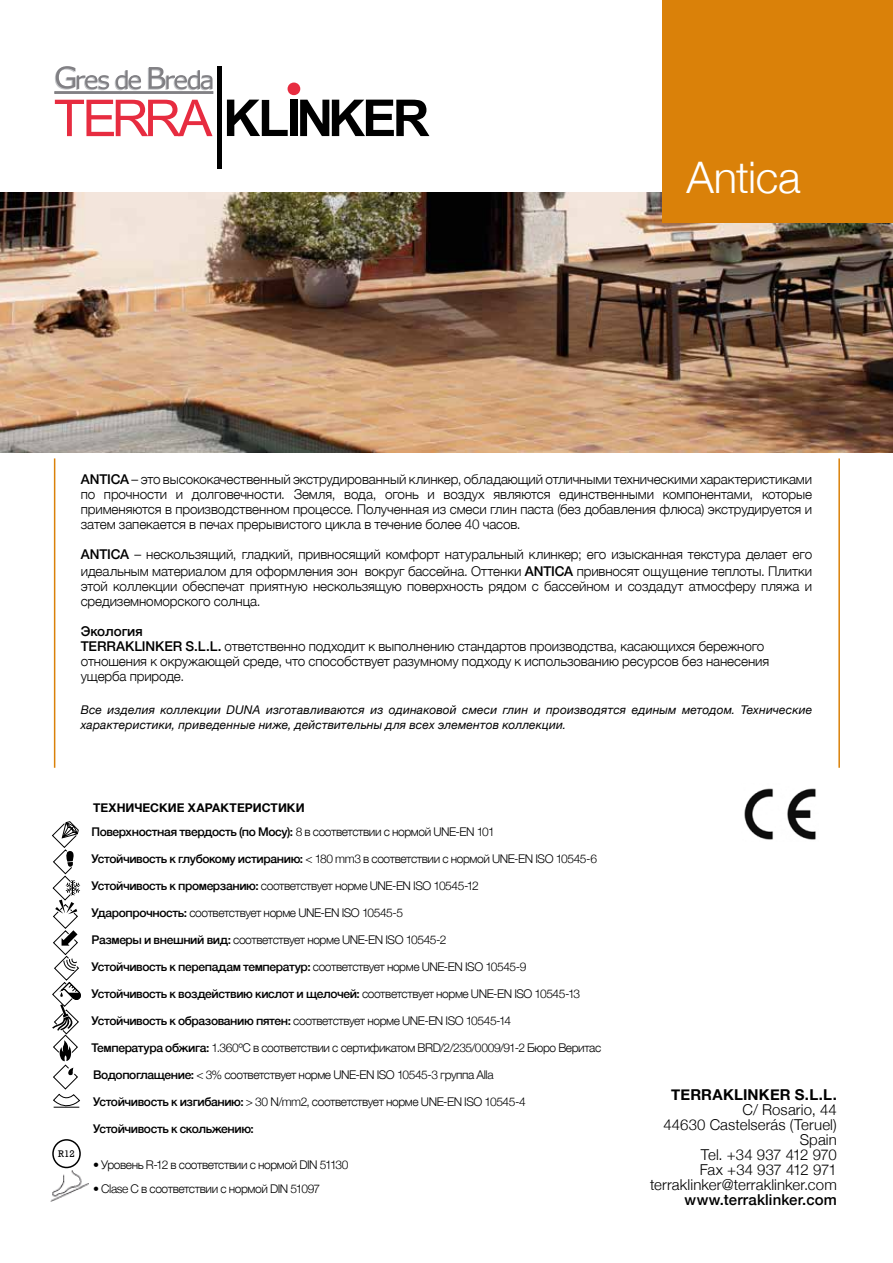
<style>
.page{position:relative;width:893px;height:1263px;background:#fff}
.page>*{position:absolute;margin:0;border:0;box-sizing:border-box;transform-origin:0 0}
.t1{font:300 43.5px "Helvetica Neue";letter-spacing:-.01em;color:#fff}
.t2{font:300 15px/15px "Helvetica Neue";letter-spacing:.005em;color:#000;text-align:right}
.t3{font:500 15px "Helvetica Neue";letter-spacing:.01em;color:#000}
.t4{font:700 15px "Helvetica Neue";letter-spacing:.015em;color:#000}
.t5{font:300 13.5px/15px "Helvetica Neue";letter-spacing:-.01em;color:#000}
.t6{font:300 12px "Helvetica Neue";letter-spacing:-.035em;color:#000}
.t7{font:500 12px/24px "Helvetica Neue";letter-spacing:-.035em;color:#000}
.t8{font:italic 12px/15px "Helvetica Neue";letter-spacing:.015em;color:#000}
.t9{font:9.9px "Rockwell";color:#000}
.s1{font-weight:500}
.s2{font-weight:700}
.s3{font-weight:300}
</style>
<div class="page">
<img style="left:0;top:193px;width:893px;height:259px">
<div style="left:663px;top:0;width:230px;height:222px;background:#da8109"></div>
<hr style="left:54px;top:458px;width:1px;height:310px;background:#da8109">
<hr style="left:838px;top:458px;width:2px;height:310px;background:#da8109">
<img style="left:744px;top:788px;width:72px;height:52px">
<div style="left:52px;top:1139px;width:29px;height:29px;border:2px solid #000;border-radius:50%"></div>
<svg style="left:52px;top:821px;width:29px;height:287px"></svg>
<img style="left:50px;top:1170px;width:39px;height:32px">
<div style="left:217px;top:67px;width:5px;height:102px;background:#000"></div>
<svg style="left:55px;top:100px;width:158px;height:36px"></svg>
<svg style="left:227px;top:83px;width:202px;height:53px"></svg>
<hr style="left:55px;top:92px;width:158px;height:1px;background:#818084">
<svg style="left:55px;top:66px;width:54px;height:24px"></svg>
<svg style="left:115px;top:70px;width:26px;height:20px"></svg>
<svg style="left:148px;top:67px;width:65px;height:23px"></svg>
<h1 class="t1" style="left:686px;top:142px;width:116px">Antica</h1>
<p class="t5" style="left:81px;top:471px;width:733px;text-align:justify"><span class="s1">ANTICA</span> – это высококачественный экструдированный клинкер, обладающий отличными техническими характеристиками по прочности и долговечности. Земля, вода, огонь и воздух являются единственными компонентами, которые применяются в производственном процессе. Полученная из смеси глин паста (без добавления флюса) экструдируется и затем запекается в печах прерывистого цикла в течение более 40 часов.</p>
<p class="t5" style="left:81px;top:545px;width:733px;line-height:16.5px"><span class="s1">ANTICA</span> – нескользящий, гладкий, привносящий комфорт натуральный клинкер; его изысканная текстура делает его идеальным материалом для оформления зон вокруг бассейна. Оттенки <span class="s1">ANTICA</span> привносят ощущение теплоты. Плитки</p>
<p class="t5" style="left:81px;top:577px;width:733px">этой коллекции обеспечат приятную нескользящую поверхность рядом с бассейном и создадут атмосферу пляжа и средиземноморского солнца.</p>
<p class="t5" style="left:81px;top:622px;width:690px"><span class="s1">Экология<br>TERRAKLINKER S.L.L.</span> ответственно подходит к выполнению стандартов производства, касающихся бережного отношения к окружающей среде, что способствует разумному подходу к использованию ресурсов без нанесения ущерба природе.</p>
<p class="t8" style="left:81px;top:702px;width:733px">Все изделия коллекции DUNA изготавливаются из одинаковой смеси глин и производятся единым методом. Технические характеристики, приведенные ниже, действительны для всех элементов коллекции.</p>
<p class="t9" style="left:58px;top:1147px;width:18px">R12</p>
<p class="t7" style="left:92px;top:795px;width:405px"><span class="s2">ТЕХНИЧЕСКИЕ ХАРАКТЕРИСТИКИ<br></span>Поверхностная твердость (по Мосу): <span class="s3">8 в соответствии с нормой UNE-EN 101</span></p>
<p class="t6" style="left:92px;top:849px;width:507px"><span class="s1">Устойчивость к глубокому истиранию:</span> &lt; 180 mm3 в соответствии с нормой UNE-EN ISO 10545-6</p>
<p class="t6" style="left:92px;top:876px;width:389px"><span class="s1">Устойчивость к промерзанию:</span> соответствует норме UNE-EN ISO 10545-12</p>
<p class="t6" style="left:92px;top:903px;width:313px"><span class="s1">Ударопрочность:</span> соответствует норме UNE-EN ISO 10545-5</p>
<p class="t6" style="left:92px;top:930px;width:356px"><span class="s1">Размеры и внешний вид:</span> соответствует норме UNE-EN ISO 10545-2</p>
<p class="t6" style="left:92px;top:957px;width:436px"><span class="s1">Устойчивость к перепадам температур:</span> соответствует норме UNE-EN ISO 10545-9</p>
<p class="t7" style="left:92px;top:981px;width:490px">Устойчивость к воздействию кислот и щелочей: <span class="s3">соответствует норме UNE-EN ISO 10545-13</span></p>
<p class="t6" style="left:92px;top:1011px;width:421px"><span class="s1">Устойчивость к образованию пятен:</span> соответствует норме UNE-EN ISO 10545-14</p>
<p class="t6" style="left:92px;top:1038px;width:511px"><span class="s1">Температура обжига:</span> 1.360ºC в соответствии с сертификатом BRD/2/235/0009/91-2 Бюро Веритас</p>
<p class="t6" style="left:93px;top:1065px;width:402px"><span class="s1">Водопоглащение:</span> &lt; 3% соответствует норме UNE-EN ISO 10545-3 группа Alla</p>
<p class="t6" style="left:93px;top:1092px;width:434px"><span class="s1">Устойчивость к изгибанию:</span> &gt; 30 N/mm2, соответствует норме UNE-EN ISO 10545-4</p>
<p class="t7" style="left:93px;top:1116px;width:162px">Устойчивость к скольжению:</p>
<p class="t6" style="left:93px;top:1155px;width:257px">• Уровень R-12 в соответствии с нормой DIN 51130</p>
<p class="t6" style="left:93px;top:1179px;width:229px">• Clase C в соответствии с нормой DIN 51097</p>
<p class="t4" style="left:671px;top:1083px;width:167px">TERRAKLINKER S.L.L.</p>
<p class="t2" style="left:650px;top:1101px;width:188px">C/ Rosario, 44<br>44630 Castelserás (Teruel)<br>Spain<br>Tel. +34 937 412 970<br>Fax +34 937 412 971 terraklinker@terraklinker.com</p>
<p class="t3" style="left:685px;top:1188px;width:154px">www.terraklinker.com</p>
</div>
